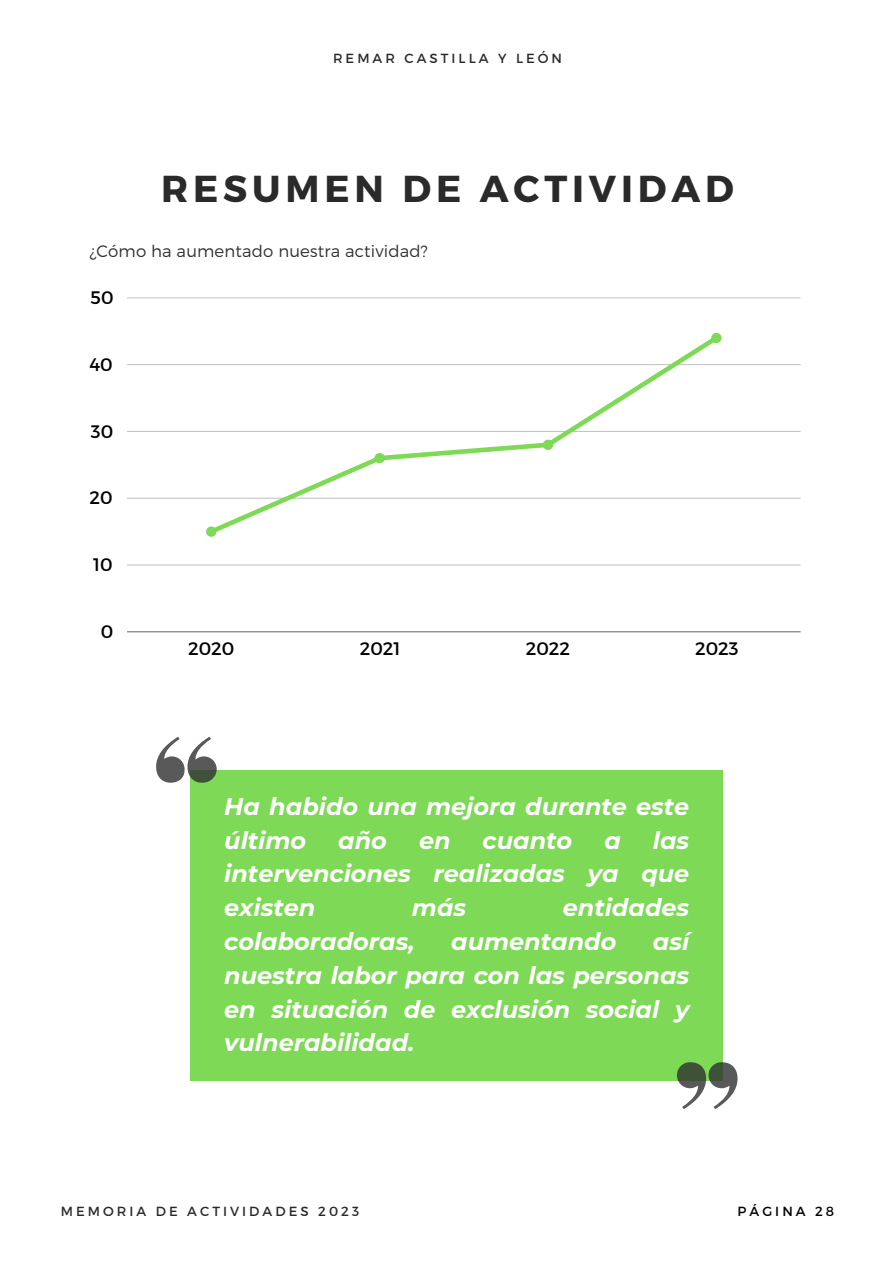
<style>
.page{position:relative;width:893px;height:1264px;background:#fff}
.page>*{position:absolute;margin:0;border:0;box-sizing:border-box;transform-origin:0 0}
.t1{font:700 37.5px "Montserrat";letter-spacing:.13em;color:#2a2a2a}
.t2{font:italic 700 23.85px/33.8px "Montserrat";color:#fff;text-align:justify}
.t3{font:18.15px "Montserrat";color:#000}
.t4{font:300 16.5px "Montserrat";letter-spacing:.01em;color:#303030}
.t5{font:13.2px "Montserrat";letter-spacing:.23em;color:#2a2a2a}
.t6{font:13.2px "Montserrat";letter-spacing:.23em;color:#000}
</style>
<div class="page">
<div style="left:191px;top:770px;width:532px;height:310px;background:#7ed957"></div>
<svg style="left:677px;top:1062px;width:60px;height:47px"></svg>
<svg style="left:156px;top:736px;width:61px;height:46px"></svg>
<hr style="left:127px;top:564px;width:673px;height:1px;background:#000">
<hr style="left:127px;top:497px;width:673px;height:2px;background:#000">
<hr style="left:127px;top:431px;width:673px;height:1px;background:#000">
<hr style="left:127px;top:364px;width:673px;height:1px;background:#000">
<hr style="left:127px;top:297px;width:673px;height:1px;background:#000">
<hr style="left:127px;top:631px;width:673px;height:1px;background:#000">
<svg style="left:205px;top:332px;width:517px;height:205px"></svg>
<p class="t5" style="left:333px;top:50px;width:230px">REMAR CASTILLA Y LEÓN</p>
<h1 class="t1" style="left:161px;top:164px;width:574px">RESUMEN DE ACTIVIDAD</h1>
<p class="t4" style="left:89px;top:240px;width:340px">¿Cómo ha aumentado nuestra actividad?</p>
<p class="t3" style="left:91px;top:286px;width:24px">50</p>
<p class="t3" style="left:89px;top:352px;width:25px">40</p>
<p class="t3" style="left:91px;top:419px;width:24px">30</p>
<p class="t3" style="left:89px;top:486px;width:25px">20</p>
<p class="t3" style="left:93px;top:553px;width:21px">10</p>
<p class="t3" style="left:101px;top:619px;width:14px">0</p>
<p class="t3" style="left:188px;top:637px;width:48px">2020</p>
<p class="t3" style="left:360px;top:637px;width:42px">2021</p>
<p class="t3" style="left:525px;top:637px;width:46px">2022</p>
<p class="t3" style="left:695px;top:637px;width:45px">2023</p>
<p class="t2" style="left:224px;top:789px;width:466px">Ha habido una mejora durante este último</p>
<p class="t2" style="left:338px;top:823px;width:50px">año</p>
<p class="t2" style="left:419px;top:823px;width:33px">en</p>
<p class="t2" style="left:482px;top:823px;width:91px">cuanto</p>
<p class="t2" style="left:604px;top:823px;width:18px">a</p>
<p class="t2" style="left:224px;top:823px;width:466px;text-indent:428px">las intervenciones realizadas ya que existen</p>
<p class="t2" style="left:412px;top:890px;width:56px">más</p>
<p class="t2" style="left:562px;top:890px;width:128px">entidades</p>
<p class="t2" style="left:224px;top:924px;width:192px">colaboradoras,</p>
<p class="t2" style="left:451px;top:924px;width:167px">aumentando</p>
<p class="t2" style="left:224px;top:924px;width:466px;text-indent:428px">así nuestra labor para con las personas en situación de exclusión social y vulnerabilidad.</p>
<p class="t5" style="left:61px;top:1202px;width:300px">MEMORIA DE ACTIVIDADES 2023</p>
<p class="t6" style="left:737px;top:1202px;width:98px">PÁGINA 28</p>
</div>
